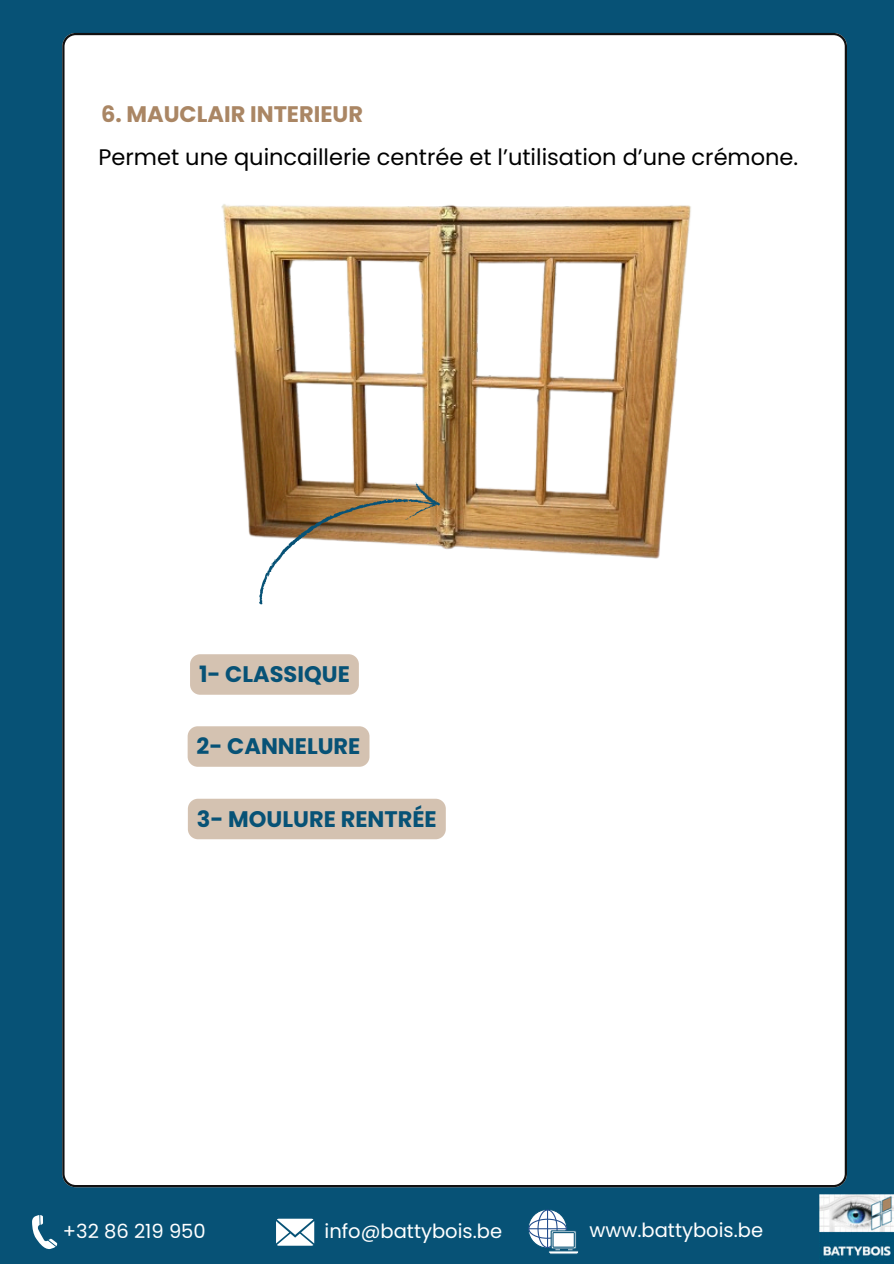
<style>
.page{position:relative;width:894px;height:1264px;background:#fff}
.page>*{position:absolute;margin:0;border:0;box-sizing:border-box;transform-origin:0 0}
.t1{font:22.5px "Poppins";color:#000}
.t2{font:700 22.5px "Poppins";color:#075276}
.t3{font:700 22.5px "Poppins";color:#aa8664}
.t4{font:19.5px "Poppins";color:#fff}
</style>
<div class="page">
<div style="left:0;top:0;width:893px;height:1263px;background:#075276"></div>
<div style="left:62px;top:33px;width:784px;height:1154px;background:#fff"></div>
<div style="left:697px;top:885px;width:47px;height:79px;background:#fff"></div>
<img style="left:212px;top:188px;width:484px;height:379px">
<svg style="left:241px;top:453px;width:199px;height:178px"></svg>
<div style="left:190px;top:654px;width:169px;height:40px;background:#d4c2b1;border-radius:10px"></div>
<div style="left:187px;top:726px;width:182px;height:40px;background:#d4c2b1;border-radius:10px"></div>
<div style="left:188px;top:798px;width:257px;height:41px;background:#d4c2b1;border-radius:10px"></div>
<img style="left:819px;top:1194px;width:74px;height:62px">
<svg style="left:32px;top:1215px;width:25px;height:34px"></svg>
<svg style="left:276px;top:1218px;width:38px;height:27px"></svg>
<svg style="left:528px;top:1209px;width:51px;height:45px"></svg>
<p class="t3" style="left:101px;top:99px;width:263px">6. MAUCLAIR INTERIEUR</p>
<h2 class="t1" style="left:99px;top:142px;width:701px">Permet une quincaillerie centrée et l’utilisation d’une crémone.</h2>
<p class="t2" style="left:199px;top:658px;width:152px">1- CLASSIQUE</p>
<p class="t2" style="left:196px;top:730px;width:165px">2- CANNELURE</p>
<h1 class="t2" style="left:197px;top:803px;width:241px">3- MOULURE RENTRÉE</h1>
<h1 class="t4" style="left:63px;top:1217px;width:144px">+32 86 219 950</h1>
<h3 class="t4" style="left:324px;top:1217px;width:179px">info@battybois.be</h3>
<p class="t4" style="left:589px;top:1216px;width:175px">www.battybois.be</p>
</div>
